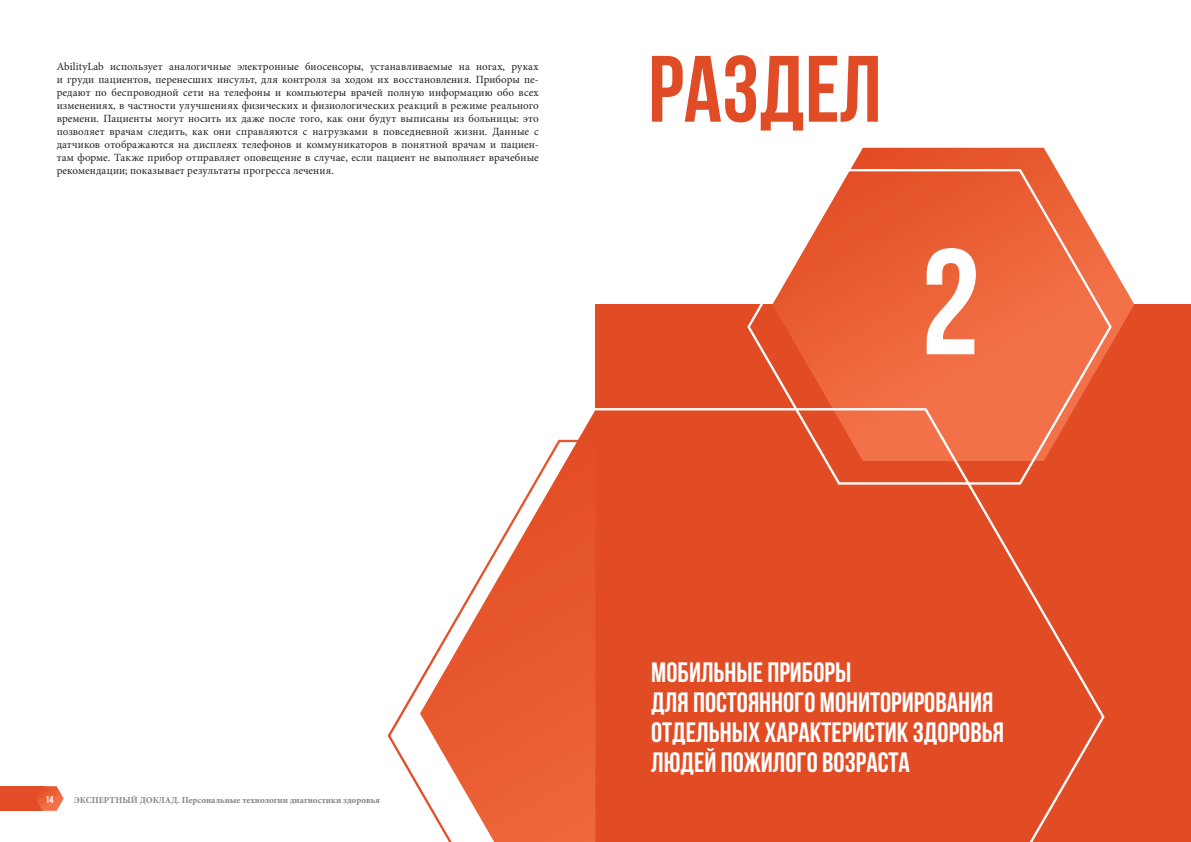
<style>
.page{position:relative;width:1191px;height:842px;background:#fff}
.page>*{position:absolute;margin:0;border:0;box-sizing:border-box;transform-origin:0 0}
.t1{font:700 150px "Bebas Neue";color:#fff}
.t2{font:700 94px "Bebas Neue";color:#e04c26}
.t3{font:700 28px/30px "Bebas Neue";color:#fff}
.TEXT{font:11px/13px "Minion Pro";letter-spacing:.01em;color:#231f20;text-align:justify}
.t4{font:700 10px "Bebas Neue";color:#fff}
.t5{font:700 9px "Minion Pro";color:#808285}
</style>
<div class="page">
<div style="left:0;top:786px;width:44px;height:25px;background:#e24c27"></div>
<svg style="left:36px;top:786px;width:28px;height:25px"></svg>
<div style="left:595px;top:304px;width:596px;height:538px;background:#e24c25"></div>
<svg style="left:852px;top:148px;width:282px;height:193px"></svg>
<svg style="left:747px;top:167px;width:366px;height:240px"></svg>
<svg style="left:595px;top:407px;width:510px;height:435px"></svg>
<svg style="left:420px;top:410px;width:175px;height:432px"></svg>
<p class="TEXT" style="left:57px;top:60px;width:483px">AbilityLab использует аналогичные электронные биосенсоры, устанавливаемые на ногах, руках и груди пациентов, перенесших инсульт, для контроля за ходом их восстановления. Приборы пе&shy;редают по беспроводной сети на телефоны и компьютеры врачей полную информацию обо всех изменениях, в частности улучшениях физических и физиологических реакций в режиме реального времени. Пациенты могут носить их даже после того, как они будут выписаны из больницы: это позволяет врачам следить, как они справляются с нагрузками в повседневной жизни. Данные с датчиков отображаются на дисплеях телефонов и коммуникаторов в понятной врачам и пациен&shy;там форме. Также прибор отправляет оповещение в случае, если пациент не выполняет врачебные рекомендации; показывает результаты прогресса лечения.</p>
<p class="t2" style="left:648px;top:38px;width:235px">раздел</p>
<p class="t1" style="left:920px;top:220px;width:61px">2</p>
<p class="t4" style="left:46px;top:794px;width:9px">14</p>
<p class="t5" style="left:74px;top:793px;width:308px">ЭКСПЕРТНЫЙ ДОКЛАД. Персональные технологии диагностики здоровья</p>
<p class="t3" style="left:651px;top:657px;width:354px">Мобильные приборы<br>для постоянного мониторирования отдельных характеристик здоровья людей пожилого возраста</p>
</div>
